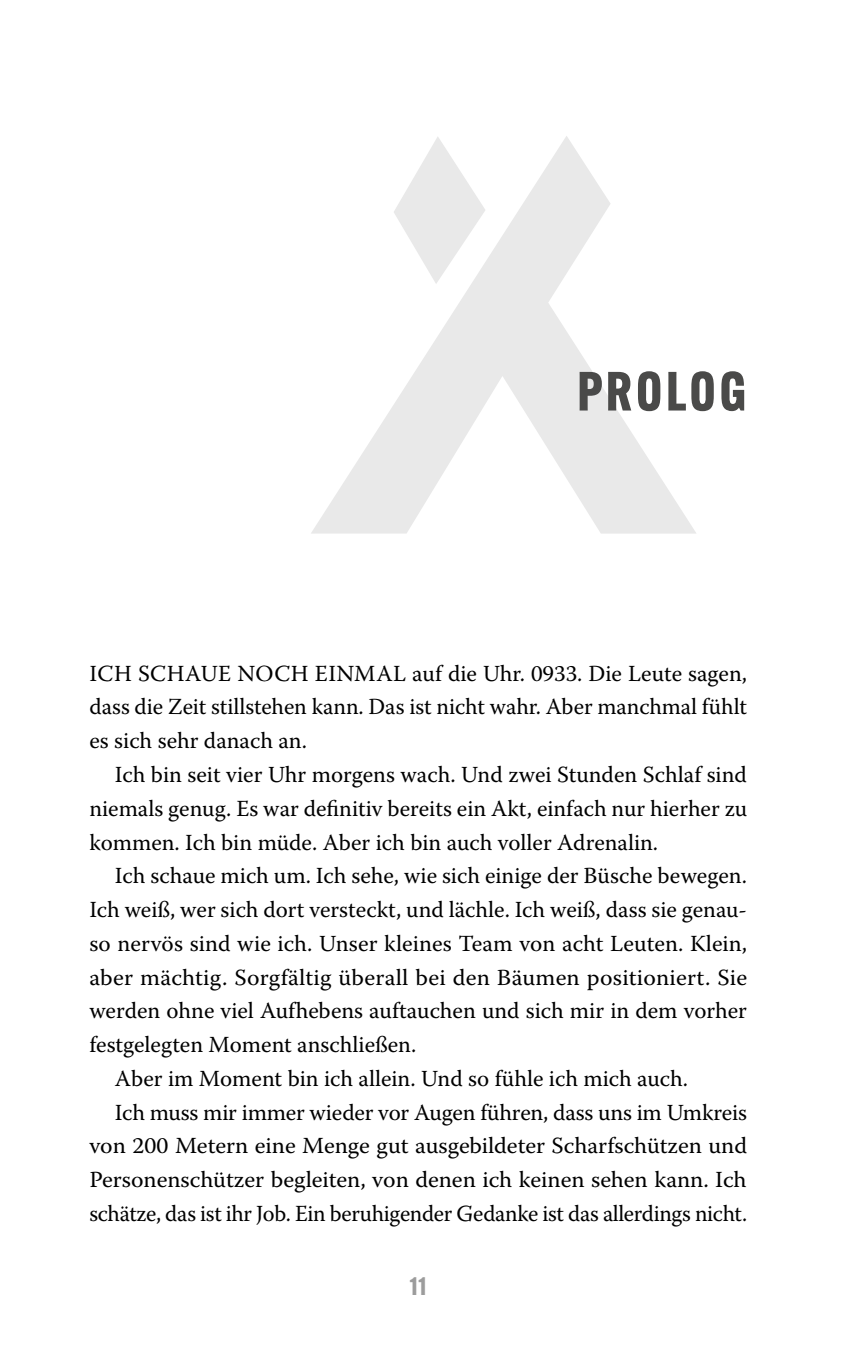
<style>
.page{position:relative;width:862px;height:1372px;background:#fff}
.page>*{position:absolute;margin:0;border:0;box-sizing:border-box;transform-origin:0 0}
.t1{font:700 54px "Alternate Gothic ATF";letter-spacing:.06em;color:#4a4a49}
.t2{font:700 24.75px "Alternate Gothic ATF";color:#9c9c9c}
.t3{font:22.95px/33.8px "Warnock Pro";color:#000;text-align:justify}
</style>
<div class="page">
<svg style="left:311px;top:136px;width:385px;height:397px"></svg>
<h1 class="t1" style="left:576px;top:357px;width:171px">PROLOG</h1>
<p class="t3" style="left:89px;top:656px;width:658px">ICH SCHAUE NOCH EINMAL auf die Uhr. 0933. Die Leute sagen, dass die Zeit stillstehen kann. Das ist nicht wahr. Aber manchmal fühlt es sich sehr danach an.</p>
<p class="t3" style="left:89px;top:757px;width:659px;text-indent:26px">Ich bin seit vier Uhr morgens wach. Und zwei Stunden Schlaf sind niemals genug. Es war definitiv bereits ein Akt, einfach nur hierher zu kommen. Ich bin müde. Aber ich bin auch voller Adrenalin.</p>
<p class="t3" style="left:115px;top:858px;width:633px">Ich schaue mich um. Ich sehe, wie sich einige der Büsche bewegen.</p>
<p class="t3" style="left:89px;top:892px;width:658px">Ich weiß, wer sich dort versteckt, und lächle. Ich weiß, dass sie genau-</p>
<p class="t3" style="left:89px;top:926px;width:659px">so nervös sind wie ich. Unser kleines Team von acht Leuten. Klein,</p>
<p class="t3" style="left:89px;top:959px;width:659px">aber mächtig. Sorgfältig überall bei den Bäumen positioniert. Sie</p>
<p class="t3" style="left:89px;top:993px;width:658px">werden ohne viel Aufhebens auftauchen und sich mir in dem vorher</p>
<p class="t3" style="left:89px;top:1027px;width:328px">festgelegten Moment anschließen.</p>
<p class="t3" style="left:115px;top:1061px;width:574px">Aber im Moment bin ich allein. Und so fühle ich mich auch.</p>
<p class="t3" style="left:115px;top:1094px;width:633px">Ich muss mir immer wieder vor Augen führen, dass uns im Umkreis</p>
<p class="t3" style="left:89px;top:1128px;width:658px">von 200 Metern eine Menge gut ausgebildeter Scharfschützen und</p>
<p class="t3" style="left:89px;top:1162px;width:658px">Personenschützer begleiten, von denen ich keinen sehen kann. Ich</p>
<p class="t3" style="left:89px;top:1196px;width:659px">schätze, das ist ihr Job. Ein beruhigender Gedanke ist das allerdings nicht.</p>
<p class="t2" style="left:409px;top:1270px;width:18px">11</p>
</div>
